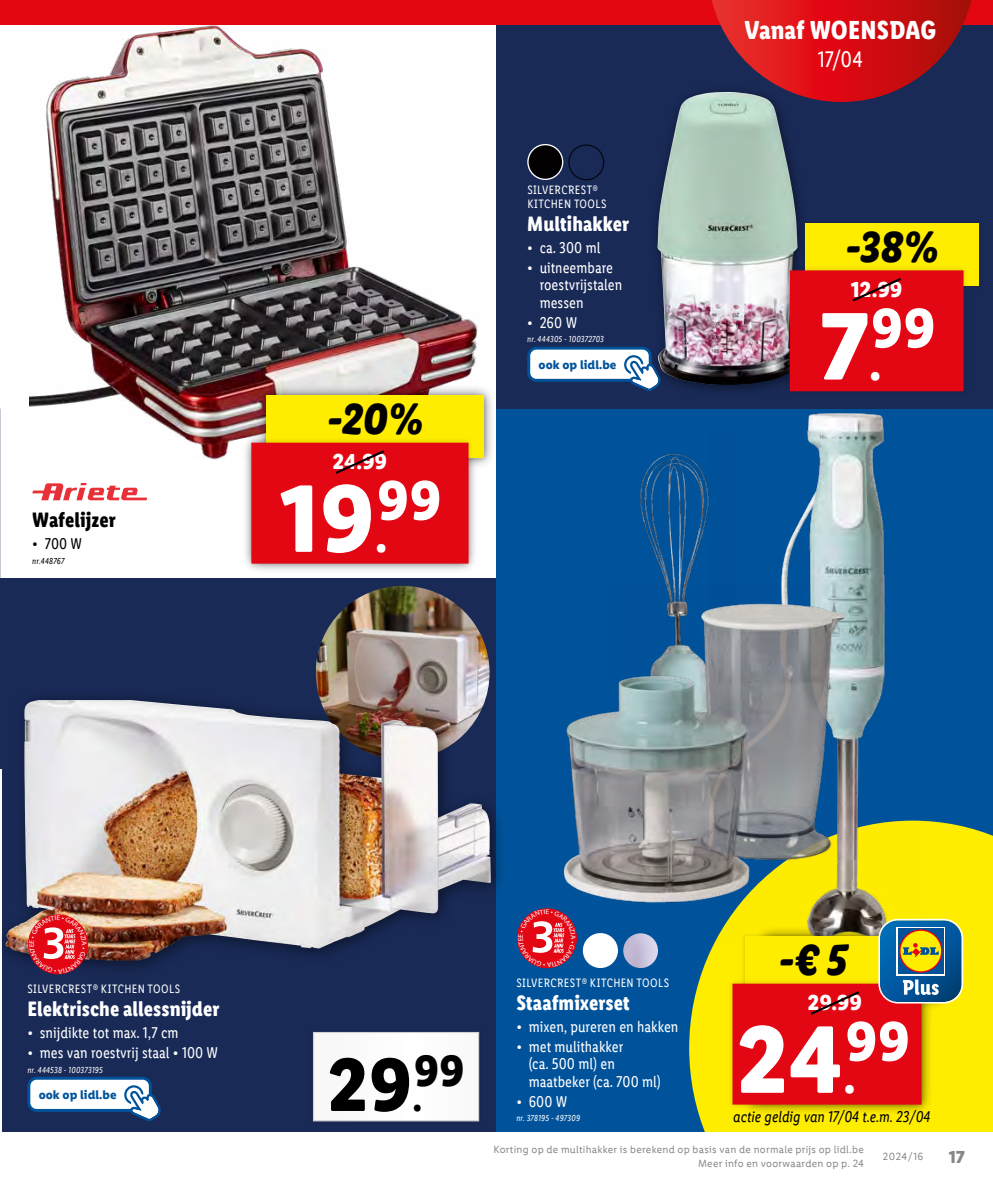
<style>
.page{position:relative;width:993px;height:1181px;background:#fff}
.page>*{position:absolute;margin:0;border:0;box-sizing:border-box;transform-origin:0 0}
.t1{font:700 96.25px "Lidl Font Pro";color:#fff}
.t2{font:700 75.77px "Lidl Font Pro";color:#000}
.t3{font:700 56.18px "Lidl Font Pro";color:#fff}
.t4{font:700 44.27px "Lidl Font Pro";color:#000}
.t5{font:43.75px "Lidl Font Script Pro";color:#000}
.t6{font:700 26.25px "Lidl Font Cond Pro";color:#fff}
.t7{font:22.75px "Lidl Font Cond Pro";color:#fff}
.t8{font:700 21.88px "Lidl Font Pro";letter-spacing:-.01em;color:#fff}
.t9{font:700 21px "Lidl Font Cond Pro";color:#fff}
.t10{font:700 21px "Lidl Font Cond Pro";color:#000}
.t11{font:700 17.5px "Lidl Font Pro";color:#878787}
.t12{font:15.75px/17.5px "Lidl Font Cond Pro";color:#fff}
.t13{font:italic 15.75px "Lidl Font Cond Pro";color:#000}
.t14{font:15.75px "Lidl Font Cond Pro";color:#000}
.t15{font:700 12.42px "Lidl Font Pro";color:#00539b}
.t16{font:12.25px/14px "Lidl Font Cond Pro";letter-spacing:.03em;color:#fff}
.t17{font:10.5px/14px "Lidl Font Pro";letter-spacing:.025em;color:#878787;text-align:right}
.t18{font:italic 8.75px "Lidl Font Cond Pro";letter-spacing:.02em;color:#fff}
.t19{font:italic 8.75px "Lidl Font Cond Pro";letter-spacing:.02em;color:#000}
.s1{font-size:47.07px}
.s2{font-size:37.27px}
</style>
<div class="page">
<div style="left:0;top:578px;width:496px;height:553px;background:#192a57"></div>
<div style="left:309px;top:1028px;width:173px;height:97px;background:#000;opacity:.15"></div>
<div style="left:312px;top:1031px;width:167px;height:91px;background:#fbfbfb"></div>
<img style="left:316px;top:586px;width:173px;height:173px;border-radius:87px">
<hr style="left:0;top:769px;width:1px;height:362px;background:#fff">
<div style="left:496px;top:407px;width:496px;height:724px;background:#00539b"></div>
<svg style="left:689px;top:820px;width:303px;height:311px;fill:#ffed00"></svg>
<svg style="left:32px;top:483px;width:115px;height:17px"></svg>
<img style="left:30px;top:25px;width:448px;height:434px">
<div style="left:241px;top:384px;width:254px;height:189px;background:#000;opacity:.6"></div>
<div style="left:263px;top:392px;width:225px;height:70px;background:#000;opacity:.15"></div>
<div style="left:245px;top:437px;width:229px;height:132px;background:#000;opacity:.15"></div>
<svg style="left:250px;top:395px;width:234px;height:169px"></svg>
<div style="left:0;top:688px;width:508px;height:289px;background:#000;opacity:.5"></div>
<img style="left:6px;top:700px;width:484px;height:260px">
<div style="left:582px;top:933px;width:35px;height:35px;background:#fff;border-radius:50%"></div>
<img style="left:623px;top:933px;width:34px;height:35px;border-radius:17px">
<img style="left:708px;top:412px;width:212px;height:532px">
<img style="left:640px;top:432px;width:98px;height:153px">
<div style="left:739px;top:926px;width:211px;height:189px;background:#f6e400"></div>
<div style="left:726px;top:978px;width:201px;height:132px;background:#000;opacity:.15"></div>
<svg style="left:731px;top:920px;width:230px;height:185px"></svg>
<div style="left:496px;top:25px;width:496px;height:384px;background:#192a57"></div>
<img style="left:527px;top:145px;width:35px;height:34px;border-radius:17px">
<div style="left:527px;top:144px;width:36px;height:36px;border:1px solid #fff;border-radius:50%"></div>
<div style="left:568px;top:145px;width:35px;height:35px;border:1px solid #000;border-radius:50%"></div>
<svg style="left:527px;top:347px;width:124px;height:35px"></svg>
<div style="left:530px;top:350px;width:118px;height:29px;background:#fff;border-radius:6px"></div>
<svg style="left:624px;top:355px;width:24px;height:36px"></svg>
<div style="left:648px;top:83px;width:161px;height:314px;background:#000;opacity:.5"></div>
<img style="left:657px;top:92px;width:140px;height:293px">
<div style="left:801px;top:220px;width:181px;height:70px;background:#000;opacity:.15"></div>
<div style="left:805px;top:223px;width:173px;height:63px;background:#ffed00"></div>
<div style="left:783px;top:265px;width:185px;height:132px;background:#000;opacity:.15"></div>
<div style="left:788px;top:270px;width:175px;height:122px;background:#e30613"></div>
<img style="left:563px;top:585px;width:283px;height:319px">
<div style="left:27px;top:1076px;width:125px;height:36px;background:#00539b;border-radius:9px"></div>
<div style="left:30px;top:1079px;width:119px;height:30px;background:#fff;border-radius:6px"></div>
<svg style="left:124px;top:1085px;width:37px;height:36px"></svg>
<div style="left:0;top:0;width:992px;height:25px;background:#e30613"></div>
<svg style="left:707px;top:0;width:265px;height:102px"></svg>
<svg style="left:518px;top:909px;width:57px;height:58px"></svg>
<svg style="left:29px;top:915px;width:58px;height:58px"></svg>
<h3 class="t10" style="left:32px;top:507px;width:85px">Wafelijzer</h3>
<p class="t14" style="left:32px;top:534px;width:51px">• 700 W</p>
<p class="t19" style="left:32px;top:555px;width:34px">nr.448767</p>
<h3 class="t5" style="left:327px;top:392px;width:97px">-20%</h3>
<h3 class="t8" style="left:332px;top:448px;width:56px">24.99</h3>
<h3 class="t3" style="left:376px;top:466px;width:66px">99</h3>
<h1 class="t1" style="left:279px;top:460px;width:109px">19<span class="s1">.</span></h1>
<p class="t16" style="left:527px;top:183px;width:81px">SILVERCREST®<br>KITCHEN TOOLS</p>
<h3 class="t9" style="left:527px;top:211px;width:103px">Multihakker</h3>
<p class="t12" style="left:527px;top:238px;width:75px">• ca. 300 ml</p>
<p class="t12" style="left:539px;top:258px;width:84px;text-indent:-12px">• uitneembare roestvrijstalen messen</p>
<p class="t12" style="left:527px;top:313px;width:51px">• 260 W</p>
<p class="t18" style="left:527px;top:334px;width:78px">nr. 444305 - 100372703</p>
<p class="t15" style="left:538px;top:357px;width:79px">ook op lidl.be</p>
<h3 class="t6" style="left:744px;top:14px;width:193px">Vanaf WOENSDAG</h3>
<h3 class="t7" style="left:817px;top:46px;width:47px">17/04</h3>
<h3 class="t5" style="left:845px;top:220px;width:94px">-38%</h3>
<h3 class="t8" style="left:850px;top:276px;width:53px">12.99</h3>
<h3 class="t3" style="left:870px;top:294px;width:66px">99</h3>
<h1 class="t1" style="left:818px;top:287px;width:64px">7<span class="s1">.</span></h1>
<p class="t16" style="left:27px;top:982px;width:154px">SILVERCREST® KITCHEN TOOLS</p>
<h3 class="t9" style="left:27px;top:996px;width:193px">Elektrische allessnijder</h3>
<p class="t12" style="left:27px;top:1023px;width:153px">• snijdikte tot max. 1,7 cm</p>
<p class="t12" style="left:27px;top:1043px;width:192px">• mes van roestvrij staal • 100 W</p>
<p class="t18" style="left:27px;top:1064px;width:77px">nr. 444538 - 100373195</p>
<p class="t15" style="left:39px;top:1087px;width:79px">ook op lidl.be</p>
<h3 class="t4" style="left:413px;top:1043px;width:53px">99</h3>
<h2 class="t2" style="left:327px;top:1038px;width:96px">29<span class="s2">.</span></h2>
<h3 class="t5" style="left:778px;top:933px;width:70px">-€ 5</h3>
<p class="t16" style="left:516px;top:975px;width:154px">SILVERCREST® KITCHEN TOOLS</p>
<h3 class="t9" style="left:516px;top:990px;width:115px">Staafmixerset</h3>
<p class="t12" style="left:516px;top:1017px;width:163px">• mixen, pureren en hakken</p>
<p class="t12" style="left:528px;top:1037px;width:133px;text-indent:-12px">• met mulithakker<br>(ca. 500 ml) en maatbeker (ca. 700 ml)</p>
<p class="t12" style="left:516px;top:1092px;width:53px">• 600 W</p>
<p class="t18" style="left:516px;top:1113px;width:65px">nr. 378195 - 497309</p>
<h3 class="t8" style="left:807px;top:989px;width:56px">29.99</h3>
<h3 class="t3" style="left:844px;top:1007px;width:66px">99</h3>
<h1 class="t1" style="left:736px;top:1000px;width:121px">24<span class="s1">.</span></h1>
<p class="t13" style="left:733px;top:1108px;width:199px">actie geldig van 17/04 t.e.m. 23/04</p>
<p class="t17" style="left:882px;top:1149px;width:42px">2024/16</p>
<p class="t11" style="left:948px;top:1146px;width:18px">17</p>
<p class="t17" style="left:493px;top:1142px;width:372px">Korting op de multihakker is berekend op basis van de normale prijs op lidl.be<br>Meer info en voorwaarden op p. 24</p>
</div>
